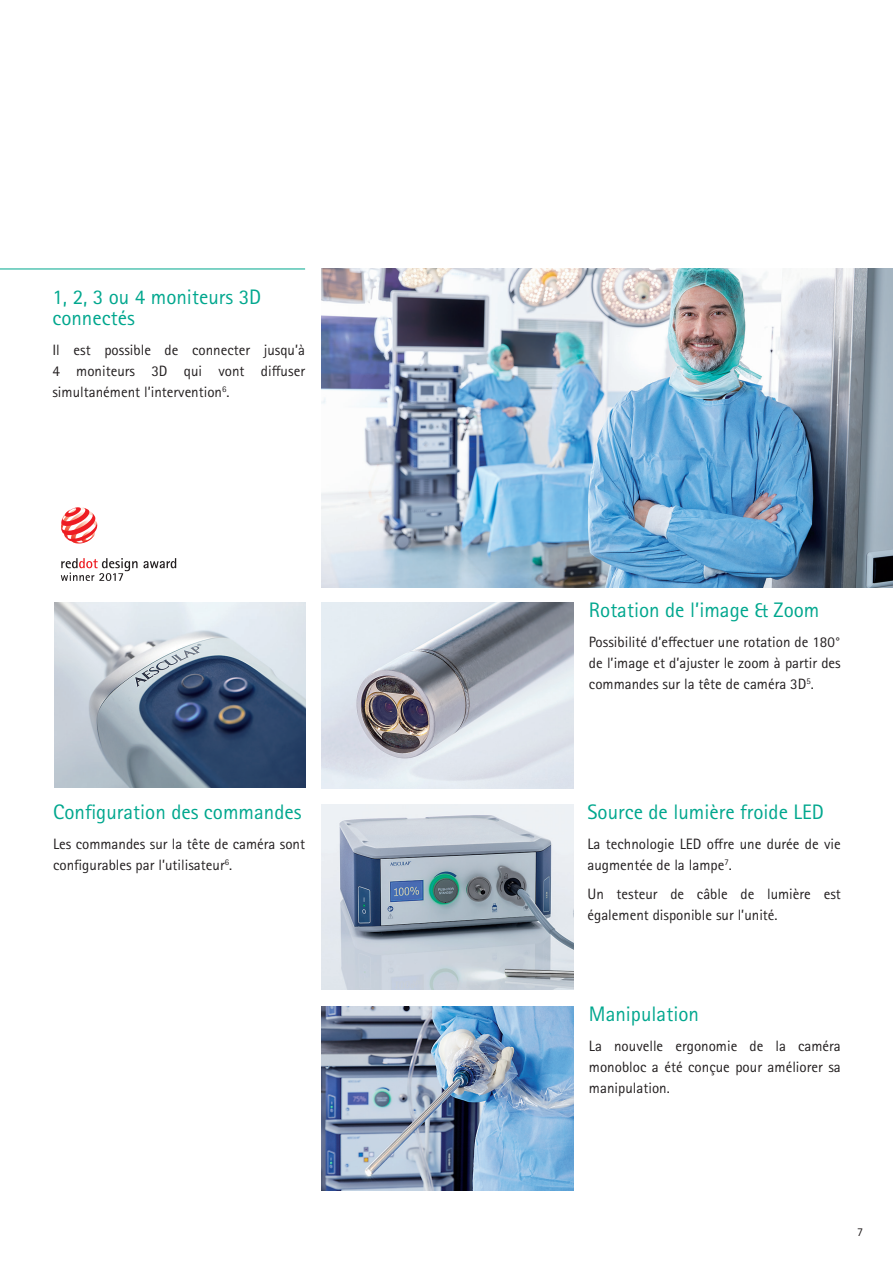
<style>
.page{position:relative;width:893px;height:1263px;background:#fff}
.page>*{position:absolute;margin:0;border:0;box-sizing:border-box;transform-origin:0 0}
.t1{font:21px/21px "Rotis Sans Serif Pro";color:#00a78e}
.t2{font:15px/21px "Rotis Sans Serif Pro";color:#231f20;text-align:justify}
.t3{font:12px "Rotis Sans Serif Pro";color:#231f20}
</style>
<div class="page">
<img style="left:54px;top:603px;width:251px;height:185px">
<img style="left:321px;top:805px;width:252px;height:185px">
<img style="left:321px;top:603px;width:252px;height:186px">
<img style="left:321px;top:1007px;width:252px;height:184px">
<img style="left:321px;top:269px;width:572px;height:319px">
<hr style="left:0;top:269px;width:305px;height:1px;background:#00a78e">
<svg style="left:61px;top:558px;width:115px;height:23px"></svg>
<svg style="left:61px;top:507px;width:36px;height:36px"></svg>
<p class="t1" style="left:52px;top:287px;width:210px">1, 2, 3 ou 4 moniteurs 3D connectés</p>
<p class="t2" style="left:52px;top:339px;width:254px">Il est possible de connecter jusqu’à 4 moniteurs 3D qui vont diffuser simultanément l’intervention<sup>6</sup>.</p>
<p class="t1" style="left:53px;top:802px;width:250px">Configuration des commandes</p>
<p class="t2" style="left:53px;top:833px;width:253px">Les commandes sur la tête de caméra sont configurables par l’utilisateur<sup>6</sup>.</p>
<p class="t1" style="left:589px;top:600px;width:232px">Rotation de l’image &amp; Zoom</p>
<p class="t2" style="left:589px;top:631px;width:253px">Possibilité d’effectuer une rotation de 180° de l’image et d’ajuster le zoom à partir des commandes sur la tête de caméra 3D<sup>5</sup>.</p>
<p class="t1" style="left:587px;top:802px;width:238px">Source de lumière froide LED</p>
<p class="t2" style="left:587px;top:833px;width:255px">La technologie LED offre une durée de vie augmentée de la lampe<sup>7</sup>.</p>
<p class="t2" style="left:587px;top:884px;width:255px">Un testeur de câble de lumière est également disponible sur l’unité.</p>
<p class="t1" style="left:589px;top:1004px;width:112px">Manipulation</p>
<p class="t2" style="left:589px;top:1035px;width:253px">La nouvelle ergonomie de la caméra monobloc a été conçue pour améliorer sa manipulation.</p>
<p class="t3" style="left:857px;top:1225px;width:7px">7</p>
</div>
